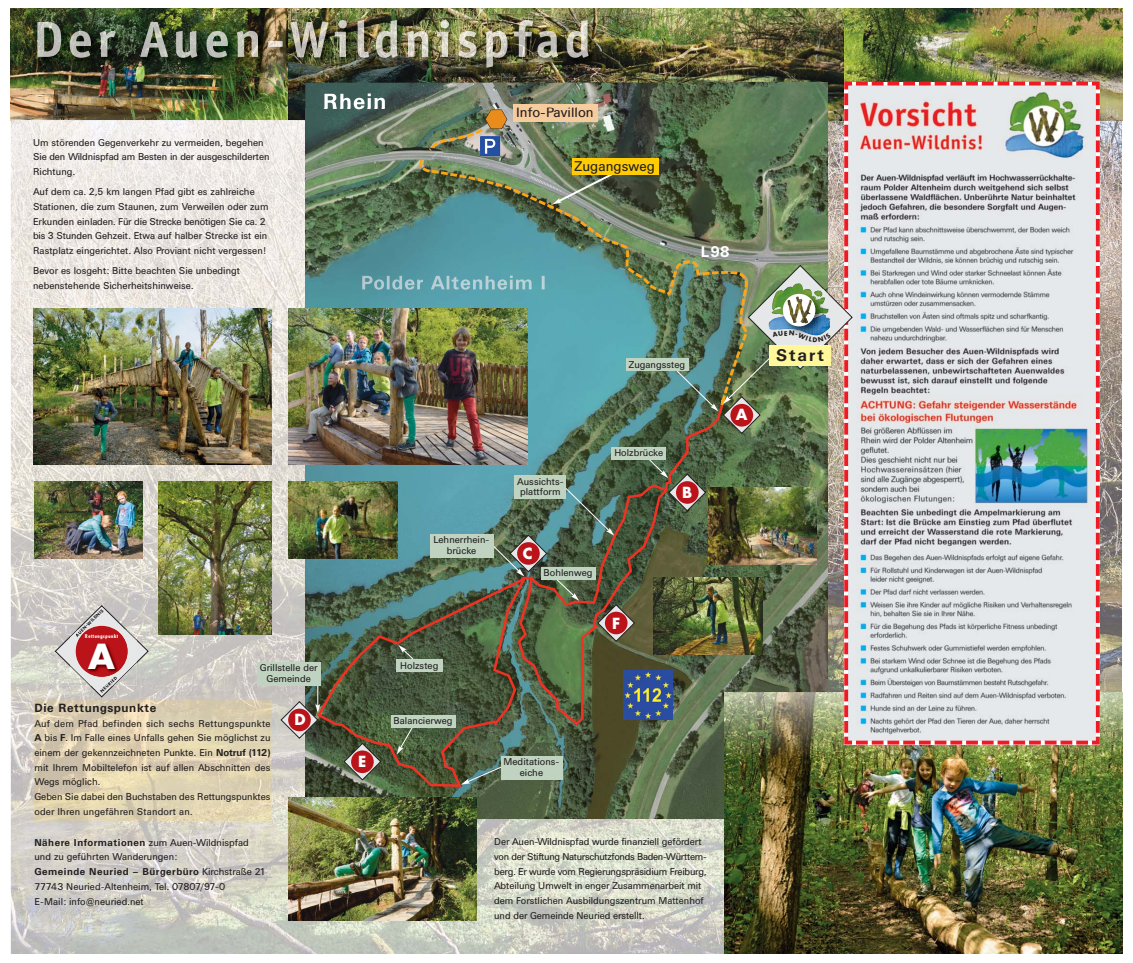
<style>
.page{position:relative;width:1133px;height:963px;background:#fff}
.page>*{position:absolute;margin:0;border:0;box-sizing:border-box;transform-origin:0 0}
.t1{font:700 33.7px "Futura";color:#fff}
.t2{font:700 21.6px "Univers BQ";letter-spacing:.05em;color:#fff}
.t3{font:700 16.6px "Univers BQ";letter-spacing:.125em;color:#231f20}
.t4{font:700 15.1px "Univers BQ";color:#fff}
.t5{font:700 14.9px "Futura";color:#fff}
.t6{font:14px "Univers BQ";color:#231f20}
.t7{font:700 11.8px "Univers BQ";letter-spacing:.05em;color:#231f20}
.t8{font:9.8px/14.7px "Univers BQ";color:#231f20}
.t9{font:5.4px "Fut Con Bol";letter-spacing:.1em;color:#fff}
.t10{font:700 4.1px "Futura";color:#231f20}
.s1{font-weight:700}
</style>
<div class="page">
<img style="left:11px;top:120px;width:1111px;height:833px">
<img style="left:11px;top:9px;width:278px;height:111px">
<img style="left:289px;top:9px;width:555px;height:111px">
<img style="left:844px;top:9px;width:278px;height:111px">
<img style="left:33px;top:701px;width:239px;height:120px">
<img style="left:305px;top:108px;width:420px;height:710px">
<svg style="left:516px;top:412px;width:125px;height:71px;background:#548074"></svg>
<svg style="left:315px;top:483px;width:355px;height:305px;background:#51634e"></svg>
<img style="left:419px;top:126px;width:222px;height:286px">
<img style="left:480px;top:136px;width:21px;height:21px">
<svg style="left:485px;top:110px;width:22px;height:19px"></svg>
<div style="left:513px;top:105px;width:85px;height:17px;background:#f7cc9d"></div>
<img style="left:362px;top:276px;width:108px;height:14px">
<svg style="left:597px;top:604px;width:38px;height:38px"></svg>
<div style="left:605px;top:612px;width:23px;height:22px;background:#ba1319;border-radius:50%"></div>
<svg style="left:344px;top:743px;width:37px;height:37px"></svg>
<div style="left:351px;top:750px;width:23px;height:23px;background:#ba1319;border-radius:50%"></div>
<svg style="left:281px;top:685px;width:39px;height:54px;background:#9d7f7a"></svg>
<svg style="left:397px;top:728px;width:19px;height:27px"></svg>
<svg style="left:552px;top:171px;width:65px;height:33px;background:#75836d"></svg>
<div style="left:572px;top:158px;width:86px;height:17px;background:#ffcb04"></div>
<img style="left:623px;top:671px;width:18px;height:48px">
<img style="left:634px;top:688px;width:7px;height:14px">
<svg style="left:55px;top:605px;width:94px;height:92px;background:#cfcbc7"></svg>
<img style="left:76px;top:630px;width:52px;height:47px">
<img style="left:33px;top:309px;width:239px;height:156px">
<img style="left:289px;top:309px;width:239px;height:156px">
<img style="left:289px;top:798px;width:188px;height:122px">
<img style="left:725px;top:758px;width:397px;height:195px">
<img style="left:158px;top:481px;width:114px;height:154px">
<img style="left:34px;top:481px;width:109px;height:78px">
<img style="left:289px;top:481px;width:108px;height:78px">
<img style="left:27px;top:10px;width:674px;height:98px">
<img style="left:513px;top:105px;width:85px;height:3px">
<img style="left:324px;top:94px;width:61px;height:14px">
<img style="left:37px;top:22px;width:246px;height:36px">
<img style="left:289px;top:22px;width:58px;height:36px">
<img style="left:725px;top:692px;width:397px;height:66px">
<div style="left:257px;top:662px;width:64px;height:23px;background:#bfd3c0"></div>
<div style="left:391px;top:715px;width:65px;height:13px;background:#bfd3c0"></div>
<svg style="left:485px;top:535px;width:62px;height:41px;background:#736c63"></svg>
<svg style="left:554px;top:579px;width:25px;height:22px"></svg>
<svg style="left:398px;top:645px;width:21px;height:15px"></svg>
<svg style="left:461px;top:765px;width:43px;height:20px"></svg>
<svg style="left:563px;top:486px;width:51px;height:50px;background:#52756b"></svg>
<div style="left:515px;top:476px;width:51px;height:23px;background:#bfd3c0"></div>
<div style="left:430px;top:534px;width:63px;height:24px;background:#bfd3c0"></div>
<div style="left:611px;top:447px;width:55px;height:12px;background:#bfd3c0"></div>
<div style="left:626px;top:359px;width:62px;height:12px;background:#bfd3c0"></div>
<div style="left:501px;top:756px;width:61px;height:24px;background:#bfd3c0"></div>
<div style="left:396px;top:660px;width:47px;height:12px;background:#bfd3c0"></div>
<div style="left:541px;top:567px;width:55px;height:12px;background:#bfd3c0"></div>
<img style="left:641px;top:80px;width:461px;height:667px">
<p class="t8" style="left:33px;top:136px;width:238px">Um störenden Gegenverkehr zu vermeiden, begehen<br>Sie den Wildnispfad am Besten in der ausgeschilderten<br>Richtung.</p>
<p class="t8" style="left:33px;top:186px;width:237px">Auf dem ca. 2,5 km langen Pfad gibt es zahlreiche Stationen, die zum Staunen, zum Verweilen oder zum Erkunden einladen. Für die Strecke benötigen Sie ca. 2 bis 3 Stunden Gehzeit. Etwa auf halber Strecke ist ein Rastplatz eingerichtet. Also Proviant nicht vergessen!</p>
<p class="t8" style="left:33px;top:265px;width:209px">Bevor es losgeht: Bitte beachten Sie unbedingt nebenstehende Sicherheitshinweise.</p>
<h2 class="t2" style="left:323px;top:94px;width:65px">Rhein</h2>
<h3 class="t6" style="left:516px;top:108px;width:79px">Info-Pavillon</h3>
<h3 class="t6" style="left:575px;top:161px;width:82px">Zugangsweg</h3>
<h3 class="t4" style="left:701px;top:247px;width:30px">L98</h3>
<p class="t10" style="left:75px;top:635px;width:39px;rotate:-44deg">AUEN-WILDNIS</p>
<h1 class="t1" style="left:88px;top:641px;width:28px">A</h1>
<p class="t9" style="left:85px;top:634px;width:34px">Rettungspunkt</p>
<p class="t10" style="left:100px;top:691px;width:23px;rotate:-44deg">NEURIED</p>
<p class="t8" style="left:260px;top:663px;width:59px;line-height:10.8px;text-align:center">Grillstelle der<br>Gemeinde</p>
<p class="t7" style="left:34px;top:704px;width:123px">Die Rettungspunkte</p>
<p class="t8" style="left:34px;top:717px;width:238px">Auf dem Pfad befinden sich sechs Rettungspunkte <span class="s1">A</span> bis <span class="s1">F</span>. Im Falle eines Unfalls gehen Sie möglichst zu einem der gekennzeichneten Punkte. Ein <span class="s1">Notruf (112) </span>mit Ihrem Mobiltelefon ist auf allen Abschnitten des Wegs möglich.<br>Geben Sie dabei den Buchstaben des Rettungspunktes oder Ihren ungefähren Standort an.</p>
<p class="t8" style="left:34px;top:836px;width:233px"><span class="s1">Nähere Informationen</span> zum Auen-Wildnispfad und zu geführten Wanderungen:<br><span class="s1">Gemeinde Neuried – Bürgerbüro</span> Kirchstraße 21<br>77743 Neuried-Altenheim, Tel. 07807/97-0<br>E-Mail: info@neuried.net</p>
<h3 class="t5" style="left:295px;top:713px;width:13px">D</h3>
<p class="t8" style="left:629px;top:358px;width:58px">Zugangssteg</p>
<h3 class="t5" style="left:358px;top:755px;width:10px">E</h3>
<p class="t8" style="left:434px;top:535px;width:57px;line-height:10.8px;text-align:center">Lehnerrhein&shy;brücke</p>
<p class="t8" style="left:517px;top:477px;width:48px;line-height:10.8px">Aussichts&shy;plattform</p>
<h3 class="t5" style="left:523px;top:547px;width:11px">C</h3>
<p class="t8" style="left:544px;top:566px;width:51px">Bohlenweg</p>
<p class="t8" style="left:400px;top:659px;width:40px">Holzsteg</p>
<p class="t8" style="left:394px;top:714px;width:61px">Balancierweg</p>
<p class="t8" style="left:504px;top:757px;width:57px;line-height:10.8px;text-align:center">Meditations&shy;eiche</p>
<p class="t8" style="left:614px;top:446px;width:50px">Holzbrücke</p>
<h3 class="t5" style="left:682px;top:486px;width:12px">B</h3>
<h3 class="t5" style="left:612px;top:616px;width:10px">F</h3>
<p class="t8" style="left:494px;top:835px;width:214px">Der Auen-Wildnispfad wurde finanziell gefördert von der Stiftung Naturschutzfonds Baden-Württem&shy;berg. Er wurde vom Regierungspräsidium Freiburg, Abteilung Umwelt in enger Zusammenarbeit mit dem Forstlichen Ausbildungszentrum Mattenhof und der Gemeinde Neuried erstellt.</p>
<h3 class="t5" style="left:736px;top:408px;width:13px">A</h3>
<h3 class="t3" style="left:776px;top:349px;width:50px">Start</h3>
</div>
